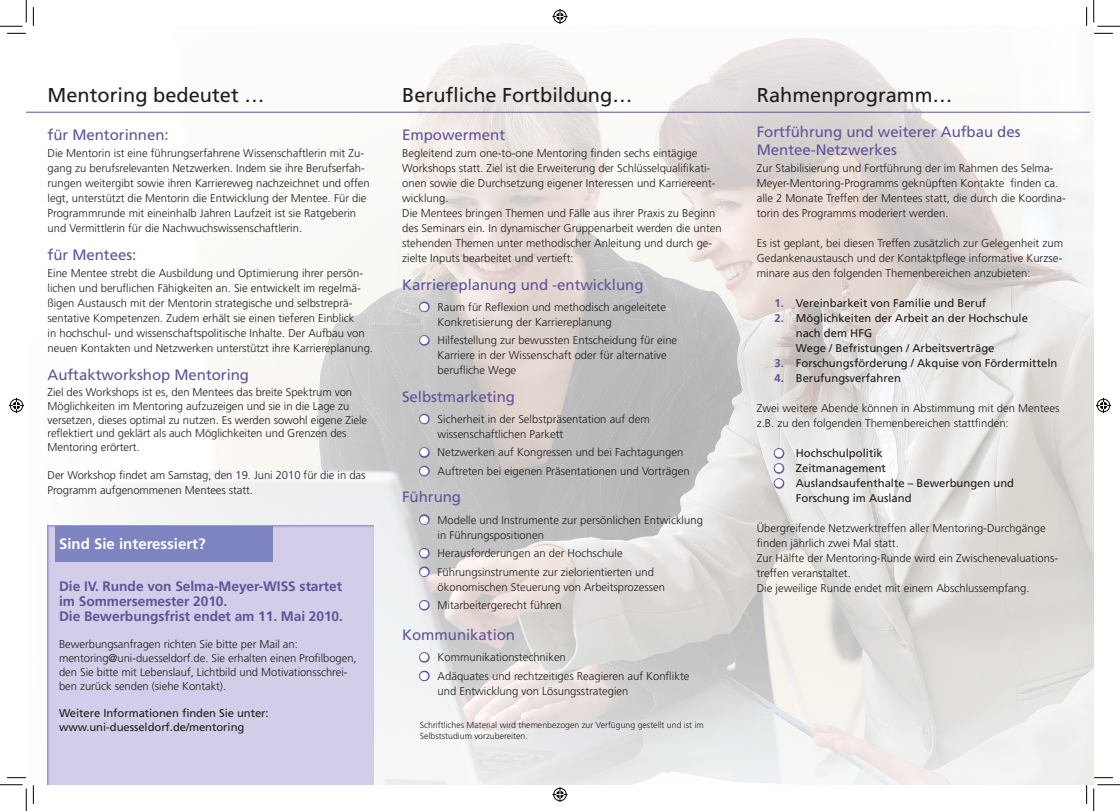
<style>
.page{position:relative;width:1120px;height:811px;background:#fff}
.page>*{position:absolute;margin:0;border:0;box-sizing:border-box;transform-origin:0 0}
.t1{font:20px "Frutiger";color:#1d1d1b}
.t2{font:15px/17.5px "Frutiger";letter-spacing:-.005em;color:#615398}
.t3{font:700 15px "Frutiger";color:#fff}
.t4{font:700 13.75px/15px "Frutiger";letter-spacing:-.005em;color:#615398}
.t5{font:300 11.25px/15px "Frutiger";color:#1d1d1b}
.t6{font:11.25px/15px "Frutiger";color:#1d1d1b}
.t7{font:300 8.75px/11.2px "Frutiger";color:#1d1d1b}
.s1{color:#fff}
.s2{font-weight:700;color:#615398}
</style>
<div class="page">
<img style="left:26px;top:38px;width:1067px;height:747px">
<hr style="left:26px;top:112px;width:1063px;height:1px;background:#615398">
<div style="left:47px;top:524px;width:327px;height:261px;background:#d2cde8"></div>
<div style="left:55px;top:526px;width:218px;height:35px;background:#7e84c0"></div>
<svg style="left:7px;top:33px;width:19px;height:1px"></svg>
<svg style="left:1094px;top:33px;width:18px;height:1px"></svg>
<svg style="left:7px;top:777px;width:19px;height:1px"></svg>
<svg style="left:1093px;top:777px;width:19px;height:1px"></svg>
<svg style="left:33px;top:7px;width:1px;height:19px"></svg>
<svg style="left:33px;top:785px;width:1px;height:19px"></svg>
<svg style="left:0;top:0;width:27px;height:27px"></svg>
<svg style="left:0;top:784px;width:27px;height:27px"></svg>
<svg style="left:1093px;top:0;width:26px;height:27px"></svg>
<svg style="left:1093px;top:784px;width:26px;height:27px"></svg>
<svg style="left:552px;top:9px;width:15px;height:15px"></svg>
<svg style="left:552px;top:787px;width:15px;height:15px"></svg>
<svg style="left:9px;top:398px;width:15px;height:15px"></svg>
<svg style="left:1096px;top:398px;width:14px;height:15px"></svg>
<svg style="left:417px;top:300px;width:15px;height:14px"></svg>
<svg style="left:417px;top:333px;width:15px;height:15px"></svg>
<svg style="left:417px;top:412px;width:15px;height:14px"></svg>
<svg style="left:417px;top:445px;width:15px;height:33px"></svg>
<svg style="left:417px;top:512px;width:15px;height:15px"></svg>
<svg style="left:417px;top:546px;width:15px;height:33px"></svg>
<svg style="left:417px;top:598px;width:15px;height:14px"></svg>
<svg style="left:417px;top:650px;width:15px;height:33px"></svg>
<svg style="left:771px;top:446px;width:15px;height:45px"></svg>
<h1 class="t1" style="left:48px;top:83px;width:218px">Mentoring bedeutet …</h1>
<h2 class="t2" style="left:48px;top:126px;width:123px">für Mentorinnen:</h2>
<p class="t5" style="left:48px;top:146px;width:323px">Die Mentorin ist eine führungserfahrene Wissenschaftlerin mit Zu&shy;gang zu berufsrelevanten Netzwerken. Indem sie ihre Berufserfah&shy;rungen weitergibt sowie ihren Karriereweg nachzeichnet und offen legt, unterstützt die Mentorin die Entwicklung der Mentee. Für die Programmrunde mit eineinhalb Jahren Laufzeit ist sie Ratgeberin und Vermittlerin für die Nachwuchswissenschaftlerin.</p>
<h2 class="t2" style="left:48px;top:246px;width:90px">für Mentees:</h2>
<p class="t5" style="left:48px;top:266px;width:327px">Eine Mentee strebt die Ausbildung und Optimierung ihrer persön&shy;lichen und beruflichen Fähigkeiten an. Sie entwickelt im regelmä&shy;ßigen Austausch mit der Mentorin strategische und selbstreprä&shy;sentative Kompetenzen. Zudem erhält sie einen tieferen Einblick<br>in hochschul- und wissenschaftspolitische Inhalte. Der Aufbau von neuen Kontakten und Netzwerken unterstützt ihre Karriereplanung.</p>
<h2 class="t2" style="left:48px;top:366px;width:203px">Auftaktworkshop Mentoring</h2>
<p class="t5" style="left:48px;top:385px;width:321px;line-height:13.8px">Ziel des Workshops ist es, den Mentees das breite Spektrum von Möglichkeiten im Mentoring aufzuzeigen und sie in die Lage zu versetzen, dieses optimal zu nutzen. Es werden sowohl eigene Ziele reflektiert und geklärt als auch Möglichkeiten und Grenzen des Mentoring erörtert.</p>
<p class="t5" style="left:48px;top:467px;width:319px">Der Workshop findet am Samstag, den 19. Juni 2010 für die in das<br>Programm aufgenommenen Mentees statt.</p>
<h2 class="t3" style="left:59px;top:535px;width:148px">Sind Sie interessiert?</h2>
<p class="t4" style="left:59px;top:578px;width:285px">Die IV. Runde von Selma-Meyer-WISS startet im Sommersemester 2010.<br>Die Bewerbungsfrist endet am 11. Mai 2010.</p>
<p class="t5" style="left:59px;top:637px;width:299px;line-height:13.8px">Bewerbungsanfragen richten Sie bitte per Mail an: mentoring@uni-duesseldorf.de. Sie erhalten einen Profilbogen, den Sie bitte mit Lebenslauf, Lichtbild und Motivationsschrei&shy;ben zurück senden (siehe Kontakt).</p>
<p class="t6" style="left:59px;top:706px;width:211px;line-height:13.8px">Weitere Informationen finden Sie unter: www.uni-duesseldorf.de/mentoring</p>
<h1 class="t1" style="left:402px;top:83px;width:232px">Berufliche Fortbildung…</h1>
<h1 class="t1" style="left:756px;top:83px;width:197px">Rahmenprogramm…</h1>
<h2 class="t2" style="left:402px;top:126px;width:104px">Empowerment</h2>
<p class="t5" style="left:402px;top:146px;width:321px">Begleitend zum one-to-one Mentoring finden sechs eintägige Workshops statt. Ziel ist die Erweiterung der Schlüsselqualifikati&shy;onen sowie die Durchsetzung eigener Interessen und Karriereent&shy;wicklung.<br>Die Mentees bringen Themen und Fälle aus ihrer Praxis zu Beginn des Seminars ein. In dynamischer Gruppenarbeit werden die unten stehenden Themen unter methodischer Anleitung und durch ge&shy;zielte Inputs bearbeitet und vertieft:</p>
<h2 class="t2" style="left:402px;top:276px;width:243px">Karriereplanung und -entwicklung</h2>
<p class="t5" style="left:437px;top:299px;width:230px;text-indent:-18px"><span class="s1">●</span> Raum für Reflexion und methodisch angeleitete<br>Konkretisierung der Karriereplanung</p>
<p class="t5" style="left:437px;top:333px;width:241px;text-indent:-18px"><span class="s1">●</span> Hilfestellung zur bewussten Entscheidung für eine<br>Karriere in der Wissenschaft oder für alternative berufliche Wege</p>
<h2 class="t2" style="left:402px;top:388px;width:114px">Selbstmarketing</h2>
<p class="t5" style="left:437px;top:411px;width:213px;text-indent:-18px"><span class="s1">●</span> Sicherheit in der Selbstpräsentation auf dem wissenschaftlichen Parkett</p>
<p class="t5" style="left:420px;top:445px;width:265px"><span class="s1">●</span> Netzwerken auf Kongressen und bei Fachtagungen</p>
<p class="t5" style="left:420px;top:463px;width:271px"><span class="s1">●</span> Auftreten bei eigenen Präsentationen und Vorträgen</p>
<h2 class="t2" style="left:402px;top:488px;width:60px">Führung</h2>
<p class="t5" style="left:437px;top:512px;width:267px;text-indent:-18px"><span class="s1">●</span> Modelle und Instrumente zur persönlichen Entwicklung in Führungspositionen</p>
<p class="t5" style="left:420px;top:546px;width:204px"><span class="s1">●</span> Herausforderungen an der Hochschule</p>
<p class="t5" style="left:437px;top:564px;width:229px;text-indent:-18px"><span class="s1">●</span> Führungsinstrumente zur zielorientierten und ökonomischen Steuerung von Arbeitsprozessen</p>
<p class="t5" style="left:420px;top:598px;width:143px"><span class="s1">●</span> Mitarbeitergerecht führen</p>
<h2 class="t2" style="left:402px;top:626px;width:114px">Kommunikation</h2>
<p class="t5" style="left:420px;top:650px;width:147px"><span class="s1">●</span> Kommunikationstechniken</p>
<p class="t5" style="left:437px;top:668px;width:253px;text-indent:-18px"><span class="s1">●</span> Adäquates und rechtzeitiges Reagieren auf Konflikte und Entwicklung von Lösungsstrategien</p>
<p class="t7" style="left:420px;top:719px;width:285px">Schriftliches Material wird themenbezogen zur Verfügung gestellt und ist im<br>Selbststudium vorzubereiten.</p>
<h2 class="t2" style="left:756px;top:123px;width:265px">Fortführung und weiterer Aufbau des<br>Mentee-Netzwerkes</h2>
<p class="t5" style="left:756px;top:161px;width:310px">Zur Stabilisierung und Fortführung der im Rahmen des Selma-Meyer-Mentoring-Programms geknüpften Kontakte finden ca. alle 2 Monate Treffen der Mentees statt, die durch die Koordina&shy;torin des Programms moderiert werden.</p>
<p class="t5" style="left:756px;top:236px;width:308px;text-align:justify">Es ist geplant, bei diesen Treffen zusätzlich zur Gelegenheit zum Gedankenaustausch und der Kontaktpflege informative Kurzse&shy;minare aus den folgenden Themenbereichen anzubieten:</p>
<p class="t6" style="left:774px;top:296px;width:213px"><span class="s2">1.</span> Vereinbarkeit von Familie und Beruf</p>
<p class="t6" style="left:795px;top:311px;width:233px;text-indent:-21px"><span class="s2">2.</span> Möglichkeiten der Arbeit an der Hochschule nach dem HFG<br>Wege / Befristungen / Arbeitsverträge</p>
<p class="t6" style="left:774px;top:356px;width:284px"><span class="s2">3.</span> Forschungsförderung / Akquise von Fördermitteln</p>
<p class="t6" style="left:774px;top:371px;width:128px"><span class="s2">4.</span> Berufungsverfahren</p>
<p class="t5" style="left:756px;top:401px;width:304px">Zwei weitere Abende können in Abstimmung mit den Mentees z.B. zu den folgenden Themenbereichen stattfinden:</p>
<p class="t6" style="left:774px;top:446px;width:110px"><span class="s1">●</span> Hochschulpolitik</p>
<p class="t6" style="left:774px;top:461px;width:113px"><span class="s1">●</span> Zeitmanagement</p>
<p class="t6" style="left:795px;top:476px;width:220px;text-indent:-21px"><span class="s1">●</span> Auslandsaufenthalte – Bewerbungen und<br>Forschung im Ausland</p>
<p class="t5" style="left:756px;top:521px;width:303px">Übergreifende Netzwerktreffen aller Mentoring-Durchgänge finden jährlich zwei Mal statt.<br>Zur Hälfte der Mentoring-Runde wird ein Zwischenevaluations&shy;treffen veranstaltet.<br>Die jeweilige Runde endet mit einem Abschlussempfang.</p>
</div>
